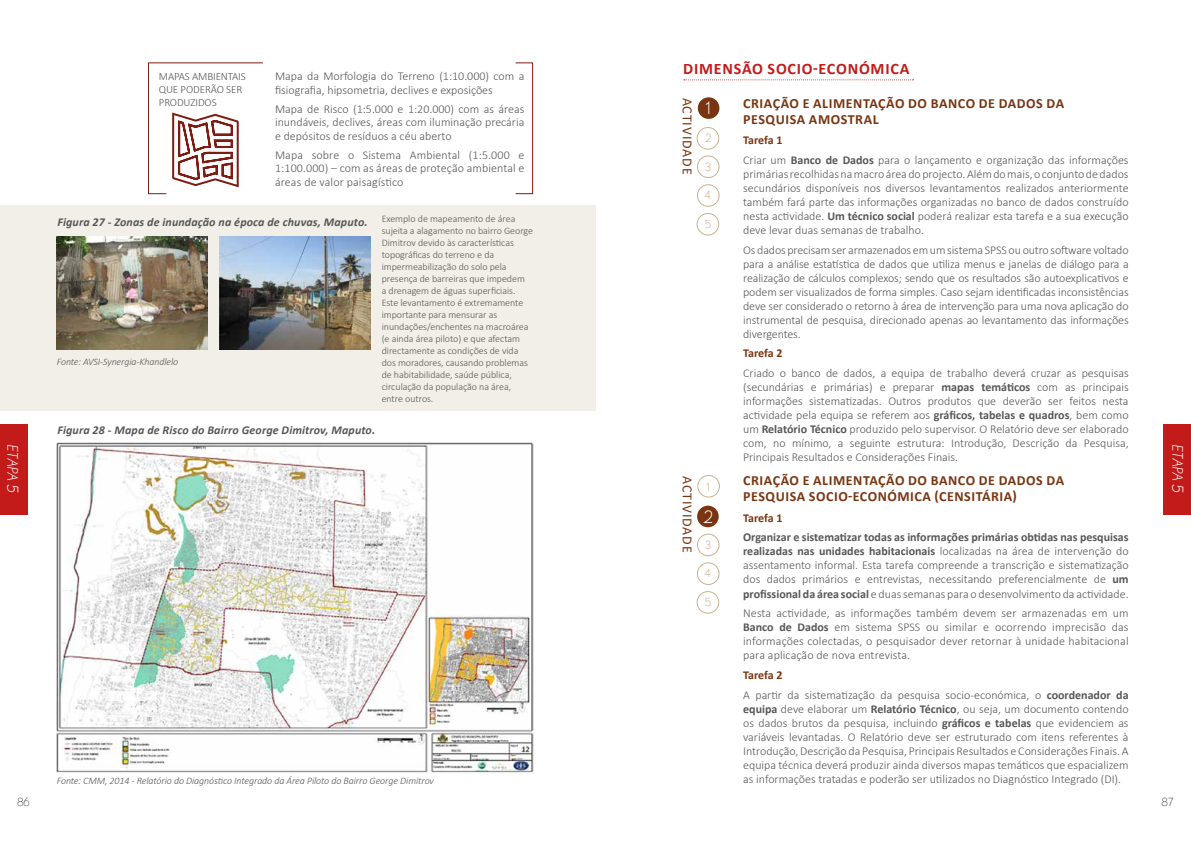
<style>
.page{position:relative;width:1191px;height:842px;background:#fff}
.page>*{position:absolute;margin:0;border:0;box-sizing:border-box;transform-origin:0 0}
.t1{font:18px "Paneuropa Neue";color:#fff}
.t2{font:700 16px "Calibri";letter-spacing:.05em;color:#c31b1a}
.t3{font:italic 16px "Paneuropa Neue";color:#fff}
.t4{font:700 14px/16px "Calibri";letter-spacing:.04em;color:#793511}
.t5{font:14px "Calibri";letter-spacing:.06em;color:#793511}
.t6{font:300 12px/14px "Calibri";color:#575756;text-align:justify}
.t7{font:italic 700 12px "Calibri";letter-spacing:.01em;color:#575756}
.t8{font:700 12px "Calibri";letter-spacing:-.01em;color:#793511}
.t9{font:12px "Paneuropa Neue";color:#cdad92}
.t10{font:12px "Paneuropa Neue";color:#575756}
.t11{font:300 11px/13.2px "Calibri";letter-spacing:-.01em;color:#575756}
.t12{font:300 10px/12px "Calibri";letter-spacing:-.005em;color:#575756}
.t13{font:italic 300 10px "Calibri";letter-spacing:-.01em;color:#575756}
.s1{font-weight:700;color:#793511}
.s2{font-weight:700}
</style>
<div class="page">
<div style="left:515px;top:62px;width:18px;height:132px;border:1px solid #7f1c11"></div>
<svg style="left:148px;top:62px;width:115px;height:133px"></svg>
<div style="left:0;top:205px;width:595px;height:206px;background:#f1efe8"></div>
<img style="left:57px;top:236px;width:150px;height:113px">
<img style="left:220px;top:236px;width:150px;height:113px">
<img style="left:57px;top:443px;width:476px;height:331px">
<div style="left:0;top:424px;width:27px;height:90px;background:#c31b1a"></div>
<svg style="left:684px;top:79px;width:229px;height:1px"></svg>
<div style="left:697px;top:475px;width:23px;height:22px;border:1px solid #cab18d;border-radius:50%"></div>
<div style="left:697px;top:506px;width:21px;height:21px;background:#793511;border-radius:50%"></div>
<div style="left:697px;top:534px;width:22px;height:22px;border:1px solid #cab18d;border-radius:50%"></div>
<div style="left:697px;top:562px;width:22px;height:23px;border:1px solid #cab18d;border-radius:50%"></div>
<div style="left:696px;top:591px;width:23px;height:23px;border:1px solid #cab18d;border-radius:50%"></div>
<div style="left:698px;top:97px;width:21px;height:22px;background:#793511;border-radius:50%"></div>
<div style="left:696px;top:127px;width:23px;height:23px;border:1px solid #cab18d;border-radius:50%"></div>
<div style="left:697px;top:155px;width:22px;height:23px;border:1px solid #cab18d;border-radius:50%"></div>
<div style="left:697px;top:184px;width:22px;height:23px;border:1px solid #cab18d;border-radius:50%"></div>
<div style="left:696px;top:213px;width:23px;height:22px;border:1px solid #cab18d;border-radius:50%"></div>
<div style="left:1163px;top:424px;width:28px;height:90px;background:#c31b1a"></div>
<h2 class="t3" style="left:22px;top:444px;width:53px;rotate:90deg">ETAPA 5</h2>
<p class="t11" style="left:159px;top:70px;width:88px">MAPAS AMBIENTAIS<br>QUE PODERÃO SER<br>PRODUZIDOS</p>
<p class="t6" style="left:275px;top:70px;width:251px;line-height:13.4px">Mapa da Morfologia do Terreno (1:10.000) com a fisiografia, hipsometria, declives e exposições</p>
<p class="t6" style="left:275px;top:102px;width:251px;line-height:13.4px">Mapa de Risco (1:5.000 e 1:20.000) com as áreas inundáveis, declives, áreas com iluminação precária e depósitos de resíduos a céu aberto</p>
<p class="t6" style="left:275px;top:148px;width:251px;line-height:13.4px">Mapa sobre o Sistema Ambiental (1:5.000 e 1:100.000) – com as áreas de proteção ambiental e áreas de valor paisagístico</p>
<p class="t7" style="left:57px;top:214px;width:312px">Figura 27 - Zonas de inundação na época de chuvas, Maputo.</p>
<p class="t12" style="left:382px;top:212px;width:153px">Exemplo de mapeamento de área sujeita a alagamento no bairro George<br>Dimitrov devido às características topográficas do terreno e da impermeabilização do solo pela presença de barreiras que impedem<br>a drenagem de águas superficiais.<br>Este levantamento é extremamente importante para mensurar as inundações/enchentes na macroárea (e ainda área piloto) e que afectam directamente as condições de vida dos moradores, causando problemas de habitabilidade, saúde pública, circulação da população na área, entre outros.</p>
<p class="t13" style="left:57px;top:355px;width:123px">Fonte: AVSI-Synergia-Khandlelo</p>
<p class="t7" style="left:57px;top:422px;width:319px">Figura 28 - Mapa de Risco do Bairro George Dimitrov, Maputo.</p>
<p class="t13" style="left:57px;top:775px;width:379px">Fonte: CMM, 2014 - Relatório do Diagnóstico Integrado da Área Piloto do Bairro George Dimitrov</p>
<h2 class="t2" style="left:683px;top:58px;width:228px">DIMENSÃO SOCIO-ECONÓMICA</h2>
<p class="t4" style="left:743px;top:95px;width:322px">CRIAÇÃO E ALIMENTAÇÃO DO BANCO DE DADOS DA<br>PESQUISA AMOSTRAL</p>
<p class="t5" style="left:697px;top:98px;width:78px;rotate:90deg">ACTIVIDADE</p>
<h1 class="t1" style="left:706px;top:98px;width:6px">1</h1>
<p class="t9" style="left:704px;top:131px;width:8px">2</p>
<p class="t9" style="left:705px;top:160px;width:8px">3</p>
<p class="t9" style="left:704px;top:188px;width:8px">4</p>
<p class="t9" style="left:705px;top:217px;width:8px">5</p>
<p class="t6" style="left:743px;top:130px;width:387px;line-height:19.7px"><span class="s1">Tarefa 1<br></span>Criar um <span class="s2">Banco de Dados</span> para o lançamento e organização das informações</p>
<p class="t6" style="left:743px;top:167px;width:387px">primárias recolhidas na macro área do projecto. Além do mais, o conjunto de dados secundários disponíveis nos diversos levantamentos realizados anteriormente também fará parte das informações organizadas no banco de dados construído nesta actividade. <span class="s2">Um técnico social</span> poderá realizar esta tarefa e a sua execução deve levar duas semanas de trabalho.</p>
<p class="t6" style="left:743px;top:243px;width:387px">Os dados precisam ser armazenados em um sistema SPSS ou outro software voltado para a análise estatística de dados que utiliza menus e janelas de diálogo para a realização de cálculos complexos; sendo que os resultados são autoexplicativos e podem ser visualizados de forma simples. Caso sejam identificadas inconsistências deve ser considerado o retorno à área de intervenção para uma nova aplicação do instrumental de pesquisa, direcionado apenas ao levantamento das informações divergentes.</p>
<p class="t8" style="left:743px;top:345px;width:41px">Tarefa 2</p>
<p class="t6" style="left:743px;top:366px;width:387px">Criado o banco de dados, a equipa de trabalho deverá cruzar as pesquisas (secundárias e primárias) e preparar <span class="s2">mapas temáticos</span> com as principais informações sistematizadas. Outros produtos que deverão ser feitos nesta actividade pela equipa se referem aos <span class="s2">gráficos, tabelas e quadros</span>, bem como um <span class="s2">Relatório Técnico</span> produzido pelo supervisor. O Relatório deve ser elaborado com, no mínimo, a seguinte estrutura: Introdução, Descrição da Pesquisa, Principais Resultados e Considerações Finais.</p>
<p class="t5" style="left:697px;top:476px;width:78px;rotate:90deg">ACTIVIDADE</p>
<p class="t9" style="left:706px;top:480px;width:4px">1</p>
<h1 class="t1" style="left:703px;top:506px;width:12px">2</h1>
<p class="t9" style="left:705px;top:538px;width:8px">3</p>
<p class="t9" style="left:704px;top:566px;width:8px">4</p>
<p class="t9" style="left:705px;top:595px;width:8px">5</p>
<p class="t4" style="left:743px;top:472px;width:322px">CRIAÇÃO E ALIMENTAÇÃO DO BANCO DE DADOS DA<br>PESQUISA SOCIO-ECONÓMICA (CENSITÁRIA)</p>
<p class="t8" style="left:743px;top:509px;width:41px">Tarefa 1</p>
<p class="t6" style="left:743px;top:530px;width:387px"><span class="s2">Organizar e sistematizar todas as informações primárias obtidas nas pesquisas realizadas nas unidades habitacionais</span> localizadas na área de intervenção do assentamento informal. Esta tarefa compreende a transcrição e sistematização dos dados primários e entrevistas, necessitando preferencialmente de <span class="s2">um profissional da área social</span> e duas semanas para o desenvolvimento da actividade.</p>
<p class="t6" style="left:743px;top:606px;width:387px">Nesta actividade, as informações também devem ser armazenadas em um <span class="s2">Banco de Dados</span> em sistema SPSS ou similar e ocorrendo imprecisão das informações colectadas, o pesquisador dever retornar à unidade habitacional para aplicação de nova entrevista.</p>
<p class="t6" style="left:743px;top:665px;width:387px;line-height:19.7px"><span class="s1">Tarefa 2<br></span>A partir da sistematização da pesquisa socio-económica, o <span class="s2">coordenador da</span></p>
<p class="t6" style="left:743px;top:701px;width:387px"><span class="s2">equipa</span> deve elaborar um <span class="s2">Relatório Técnico</span>, ou seja, um documento contendo os dados brutos da pesquisa, incluindo <span class="s2">gráficos e tabelas</span> que evidenciem as variáveis levantadas. O Relatório deve ser estruturado com itens referentes à Introdução, Descrição da Pesquisa, Principais Resultados e Considerações Finais. A equipa técnica deverá produzir ainda diversos mapas temáticos que espacializem as informações tratadas e poderão ser utilizados no Diagnóstico Integrado (DI).</p>
<h2 class="t3" style="left:1187px;top:444px;width:53px;rotate:90deg">ETAPA 5</h2>
<p class="t10" style="left:17px;top:794px;width:14px">86</p>
<p class="t10" style="left:1161px;top:794px;width:14px">87</p>
</div>
